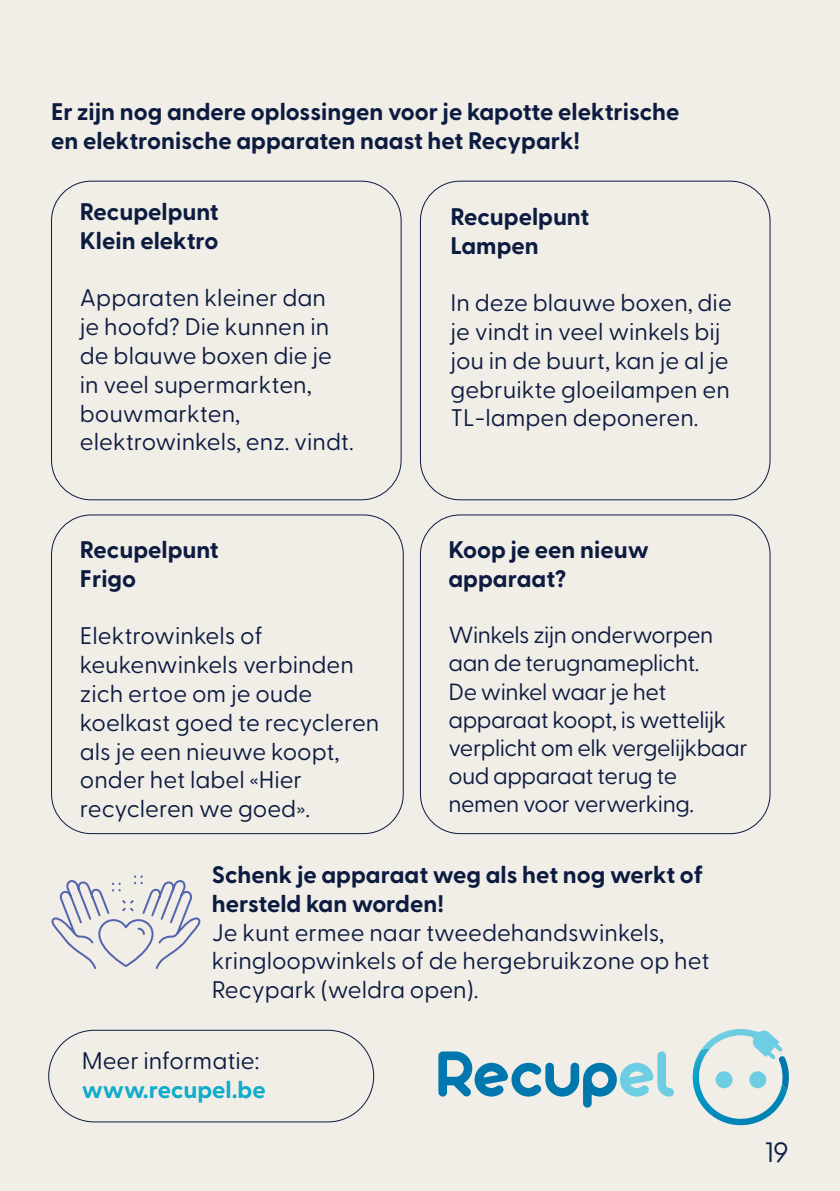
<style>
.page{position:relative;width:840px;height:1191px;background:#fff}
.page>*{position:absolute;margin:0;border:0;box-sizing:border-box;transform-origin:0 0}
.t1{font:28px "Greycliff CF";color:#0d1c41}
.t2{font:24px/28.8px "Greycliff CF";color:#0c1b40}
.t3{font:700 24px/28.8px "Greycliff CF";color:#0c1b40}
.t4{font:24px "Greycliff CF";color:#0b1b3f}
.t5{font:700 24px "Greycliff CF";color:#10adcb}
.t6{font:23.4px/28.2px "Greycliff CF";letter-spacing:-.02em;color:#0c1b40}
</style>
<div class="page">
<div style="left:0;top:0;width:839px;height:1191px;background:#f1ede7"></div>
<svg style="left:438px;top:1051px;width:235px;height:56px"></svg>
<svg style="left:692px;top:1029px;width:97px;height:97px"></svg>
<svg style="left:51px;top:875px;width:150px;height:94px"></svg>
<div style="left:48px;top:1029px;width:326px;height:93px;border:1px solid #0c1b40;border-radius:46px"></div>
<p class="t3" style="left:51px;top:96px;width:629px">Er zijn nog andere oplossingen voor je kapotte elektrische en elektronische apparaten naast het Recypark!</p>
<p class="t3" style="left:80px;top:196px;width:140px">Recupelpunt</p>
<p class="t3" style="left:80px;top:225px;width:140px">Klein elektro</p>
<p class="t2" style="left:80px;top:282px;width:275px">Apparaten kleiner dan<br>je hoofd? Die kunnen in de blauwe boxen die je in veel supermarkten, bouwmarkten, elektrowinkels, enz. vindt.</p>
<p class="t3" style="left:450px;top:201px;width:140px">Recupelpunt</p>
<p class="t3" style="left:450px;top:229px;width:90px">Lampen</p>
<p class="t2" style="left:450px;top:286px;width:283px">In deze blauwe boxen, die je vindt in veel winkels bij jou in de buurt, kan je al je gebruikte gloeilampen en<br>TL-lampen deponeren.</p>
<p class="t3" style="left:80px;top:534px;width:140px">Recupelpunt</p>
<p class="t3" style="left:80px;top:562px;width:58px">Frigo</p>
<p class="t2" style="left:80px;top:619px;width:301px">Elektrowinkels of keukenwinkels verbinden zich ertoe om je oude koelkast goed te recycleren als je een nieuwe koopt, onder het label «Hier recycleren we goed».</p>
<p class="t3" style="left:448px;top:534px;width:202px">Koop je een nieuw apparaat?</p>
<p class="t6" style="left:448px;top:619px;width:266px">Winkels zijn onderworpen aan de terugnameplicht.</p>
<p class="t6" style="left:448px;top:675px;width:300px">De winkel waar je het apparaat koopt, is wettelijk verplicht om elk vergelijkbaar oud apparaat terug te nemen voor verwerking.</p>
<p class="t3" style="left:212px;top:859px;width:492px">Schenk je apparaat weg als het nog werkt of hersteld kan worden!</p>
<p class="t2" style="left:212px;top:916px;width:499px">Je kunt ermee naar tweedehandswinkels, kringloopwinkels of de hergebruikzone op het<br>Recypark (weldra open).</p>
<p class="t4" style="left:82px;top:1042px;width:179px">Meer informatie:</p>
<p class="t5" style="left:82px;top:1071px;width:185px">www.recupel.be</p>
<p class="t1" style="left:764px;top:1131px;width:25px">19</p>
</div>
